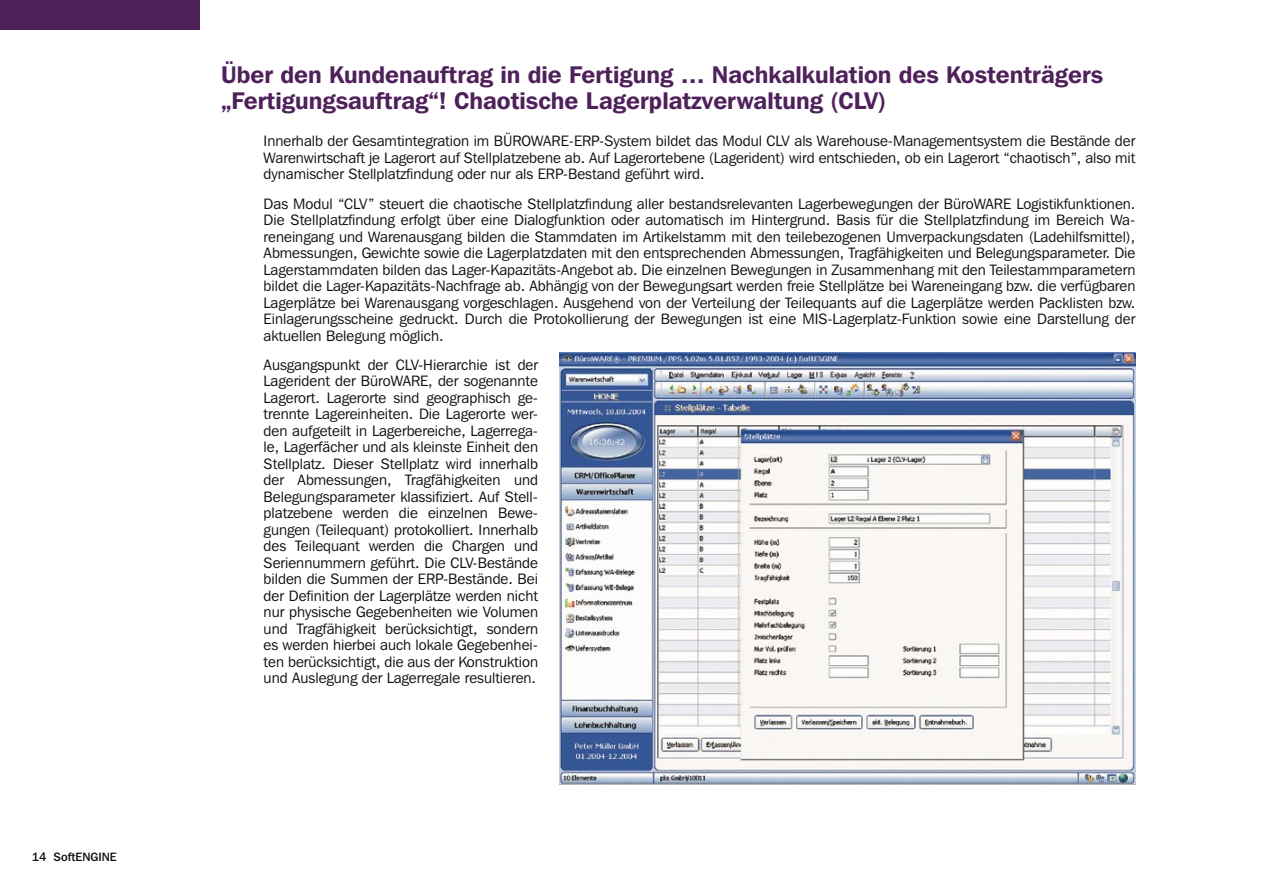
<style>
.page{position:relative;width:1263px;height:893px;background:#fff}
.page>*{position:absolute;margin:0;border:0;box-sizing:border-box;transform-origin:0 0}
.t1{font:600 24px/25.5px "Franklin Gothic IT Cby BT";color:#4f215b}
.t2{font:15px/16.5px "Franklin Gothic IT Cby BT";color:#100f0e;text-align:justify}
.t3{font:500 12px "Franklin Gothic IT Cby BT";color:#100f0e}
</style>
<div class="page">
<img style="left:559px;top:353px;width:576px;height:432px">
<div style="left:0;top:0;width:200px;height:30px;background:#4f215b"></div>
<p class="t3" style="left:32px;top:849px;width:86px">14 SoftENGINE</p>
<h1 class="t1" style="left:221px;top:61px;width:884px">Über den Kundenauftrag in die Fertigung … Nachkalkulation des Kostenträgers „Fertigungsauftrag“! Chaotische Lagerplatzverwaltung (CLV)</h1>
<p class="t2" style="left:264px;top:133px;width:873px">Innerhalb der Gesamtintegration im BÜROWARE-ERP-System bildet das Modul CLV als Warehouse-Managementsystem die Bestände der Warenwirtschaft je Lagerort auf Stellplatzebene ab. Auf Lagerortebene (Lagerident) wird entschieden, ob ein Lagerort “chaotisch”, also mit dynamischer Stellplatzfindung oder nur als ERP-Bestand geführt wird.</p>
<p class="t2" style="left:264px;top:195px;width:873px">Das Modul “CLV” steuert die chaotische Stellplatzfindung aller bestandsrelevanten Lagerbewegungen der BüroWARE Logistikfunktionen.<br>Die Stellplatzfindung erfolgt über eine Dialogfunktion oder automatisch im Hintergrund. Basis für die Stellplatzfindung im Bereich Wa&shy;reneingang und Warenausgang bilden die Stammdaten im Artikelstamm mit den teilebezogenen Umverpackungsdaten (Ladehilfsmittel), Abmessungen, Gewichte sowie die Lagerplatzdaten mit den entsprechenden Abmessungen, Tragfähigkeiten und Belegungsparameter. Die Lagerstammdaten bilden das Lager-Kapazitäts-Angebot ab. Die einzelnen Bewegungen in Zusammenhang mit den Teilestammparametern bildet die Lager-Kapazitäts-Nachfrage ab. Abhängig von der Bewegungsart werden freie Stellplätze bei Wareneingang bzw. die verfügbaren Lagerplätze bei Warenausgang vorgeschlagen. Ausgehend von der Verteilung der Teilequants auf die Lagerplätze werden Packlisten bzw.<br>Einlagerungsscheine gedruckt. Durch die Protokollierung der Bewegungen ist eine MIS-Lagerplatz-Funktion sowie eine Darstellung der aktuellen Belegung möglich.</p>
<p class="t2" style="left:264px;top:356px;width:276px">Ausgangspunkt der CLV-Hierarchie ist der Lagerident der BüroWARE, der sogenannte Lagerort. Lagerorte sind geographisch ge&shy;trennte Lagereinheiten. Die Lagerorte wer&shy;den aufgeteilt in Lagerbereiche, Lagerrega&shy;le, Lagerfächer und als kleinste Einheit den Stellplatz. Dieser Stellplatz wird innerhalb der Abmessungen, Tragfähigkeiten und Belegungsparameter klassifiziert. Auf Stell&shy;platzebene werden die einzelnen Bewe&shy;gungen (Teilequant) protokolliert. Innerhalb des Teilequant werden die Chargen und Seriennummern geführt. Die CLV-Bestände bilden die Summen der ERP-Bestände. Bei der Definition der Lagerplätze werden nicht nur physische Gegebenheiten wie Volumen und Tragfähigkeit berücksichtigt, sondern es werden hierbei auch lokale Gegebenhei&shy;ten berücksichtigt, die aus der Konstruktion und Auslegung der Lagerregale resultieren.</p>
</div>
